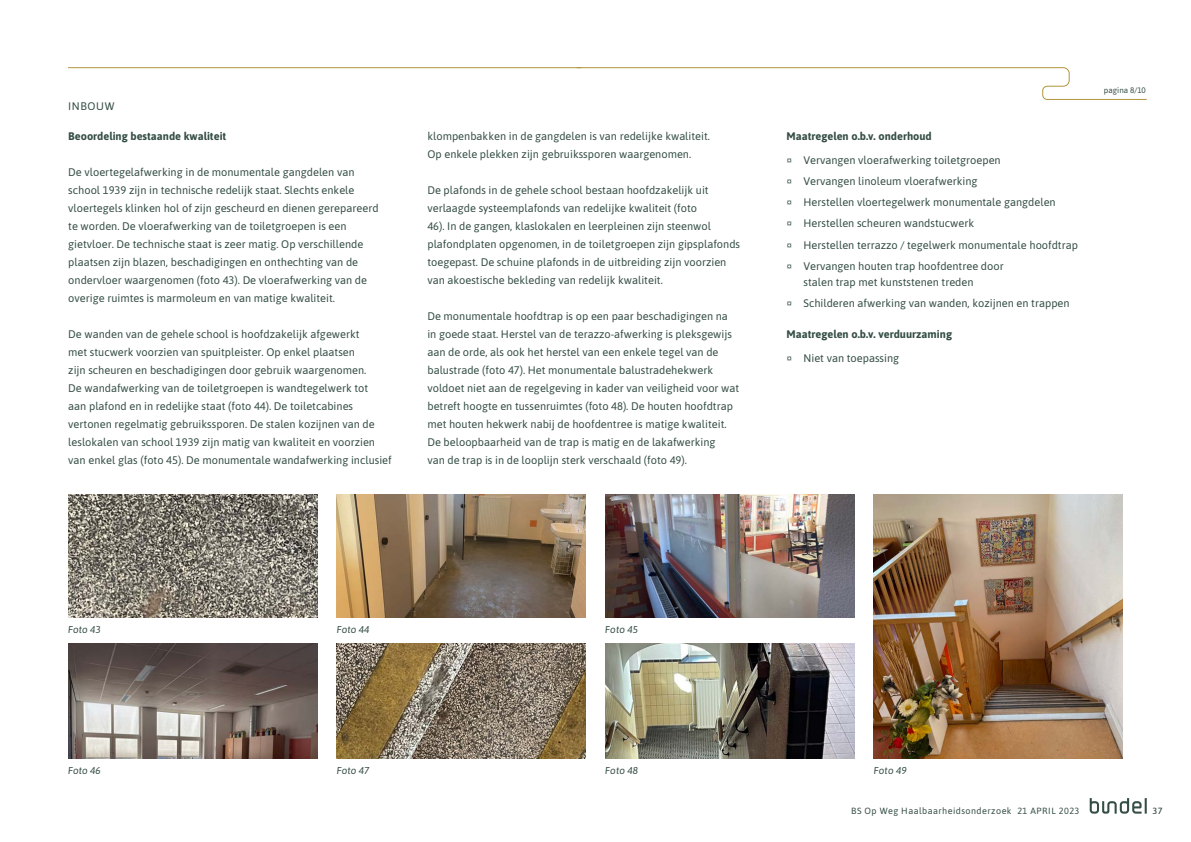
<style>
.page{position:relative;width:1191px;height:842px;background:#fff}
.page>*{position:absolute;margin:0;border:0;box-sizing:border-box;transform-origin:0 0}
.t1{font:11px/18px "Asap";color:#344d45}
.t2{font:700 11px "Asap";color:#344d45}
.t3{font:italic 10px "Asap";color:#344d45}
.t4{font:9px "Asap";letter-spacing:.05em;color:#344d45}
.t5{font:500 9px "Asap";color:#344d45}
.t6{font:8px "Asap";color:#344d45}
</style>
<div class="page">
<svg style="left:575px;top:67px;width:572px;height:33px"></svg>
<hr style="left:68px;top:67px;width:513px;height:1px;background:#b2953d">
<svg style="left:1089px;top:798px;width:57px;height:16px"></svg>
<img style="left:68px;top:644px;width:249px;height:114px">
<img style="left:337px;top:644px;width:248px;height:114px">
<img style="left:605px;top:644px;width:249px;height:114px">
<img style="left:874px;top:495px;width:249px;height:263px">
<img style="left:68px;top:495px;width:249px;height:122px">
<img style="left:337px;top:495px;width:248px;height:122px">
<img style="left:605px;top:495px;width:249px;height:122px">
<p class="t1" style="left:68px;top:97px;width:48px">I NBOUW</p>
<p class="t2" style="left:68px;top:128px;width:159px">Beoordeling bestaande kwaliteit</p>
<p class="t1" style="left:68px;top:162px;width:312px">De vloertegelafwerking in de monumentale gangdelen van school 1939 zijn in technische redelijk staat. Slechts enkele vloertegels klinken hol of zijn gescheurd en dienen gerepareerd te worden. De vloerafwerking van de toiletgroepen is een gietvloer. De technische staat is zeer matig. Op verschillende plaatsen zijn blazen, beschadigingen en onthechting van de ondervloer waargenomen (foto 43). De vloerafwerking van de overige ruimtes is marmoleum en van matige kwaliteit.</p>
<p class="t1" style="left:68px;top:324px;width:325px">De wanden van de gehele school is hoofdzakelijk afgewerkt<br>met stucwerk voorzien van spuitpleister. Op enkel plaatsen<br>zijn scheuren en beschadigingen door gebruik waargenomen.<br>De wandafwerking van de toiletgroepen is wandtegelwerk tot<br>aan plafond en in redelijke staat (foto 44). De toiletcabines vertonen regelmatig gebruikssporen. De stalen kozijnen van de leslokalen van school 1939 zijn matig van kwaliteit en voorzien van enkel glas (foto 45). De monumentale wandafwerking inclusief</p>
<p class="t1" style="left:427px;top:126px;width:284px">klompenbakken in de gangdelen is van redelijke kwaliteit.<br>Op enkele plekken zijn gebruikssporen waargenomen.</p>
<p class="t1" style="left:427px;top:180px;width:314px">De plafonds in de gehele school bestaan hoofdzakelijk uit verlaagde systeemplafonds van redelijke kwaliteit (foto<br>46). I n de gangen, klaslokalen en leerpleinen zijn steenwol plafondplaten opgenomen, in de toiletgroepen zijn gipsplafonds toegepast. De schuine plafonds in de uitbreiding zijn voorzien van akoestische bekleding van redelijk kwaliteit.</p>
<p class="t1" style="left:427px;top:306px;width:313px">De monumentale hoofdtrap is op een paar beschadigingen na in goede staat. Herstel van de terazzo-afwerking is pleksgewijs aan de orde, als ook het herstel van een enkele tegel van de balustrade (foto 47). Het monumentale balustradehekwerk voldoet niet aan de regelgeving in kader van veiligheid voor wat betreft hoogte en tussenruimtes (foto 48). De houten hoofdtrap met houten hekwerk nabij de hoofdentree is matige kwaliteit.<br>De beloopbaarheid van de trap is matig en de lakafwerking<br>van de trap is in de looplijn sterk verschaald (foto 49).</p>
<p class="t2" style="left:786px;top:128px;width:147px">Maatregelen o.b.v. onderhoud</p>
<p class="t1" style="left:786px;top:149px;width:293px;line-height:21.1px">¤ Vervangen vloerafwerking toiletgroepen<br>¤ Vervangen linoleum vloerafwerking<br>¤ Herstellen vloertegelwerk monumentale gangdelen<br>¤ Herstellen scheuren wandstucwerk<br>¤ Herstellen terrazzo / tegelwerk monumentale hoofdtrap ¤ Vervangen houten trap hoofdentree door</p>
<p class="t1" style="left:786px;top:271px;width:285px;line-height:21.1px;text-indent:17px">stalen trap met kunststenen treden<br>¤ Schilderen afwerking van wanden, kozijnen en trappen</p>
<p class="t2" style="left:786px;top:326px;width:167px">Maatregelen o.b.v. verduurzaming</p>
<p class="t1" style="left:786px;top:349px;width:114px">¤ Niet van toepassing</p>
<p class="t6" style="left:1104px;top:85px;width:43px">pagina 8/10</p>
<p class="t3" style="left:68px;top:623px;width:34px">Foto 43</p>
<p class="t3" style="left:337px;top:623px;width:34px">Foto 44</p>
<p class="t3" style="left:605px;top:623px;width:34px">Foto 45</p>
<p class="t3" style="left:68px;top:764px;width:34px">Foto 46</p>
<p class="t3" style="left:337px;top:764px;width:34px">Foto 47</p>
<p class="t3" style="left:605px;top:764px;width:34px">Foto 48</p>
<p class="t3" style="left:874px;top:764px;width:34px">Foto 49</p>
<p class="t4" style="left:851px;top:804px;width:230px">BS Op Weg Haalbaarheidsonderzoek 21 april 2023</p>
<p class="t5" style="left:1152px;top:804px;width:12px">37</p>
</div>
